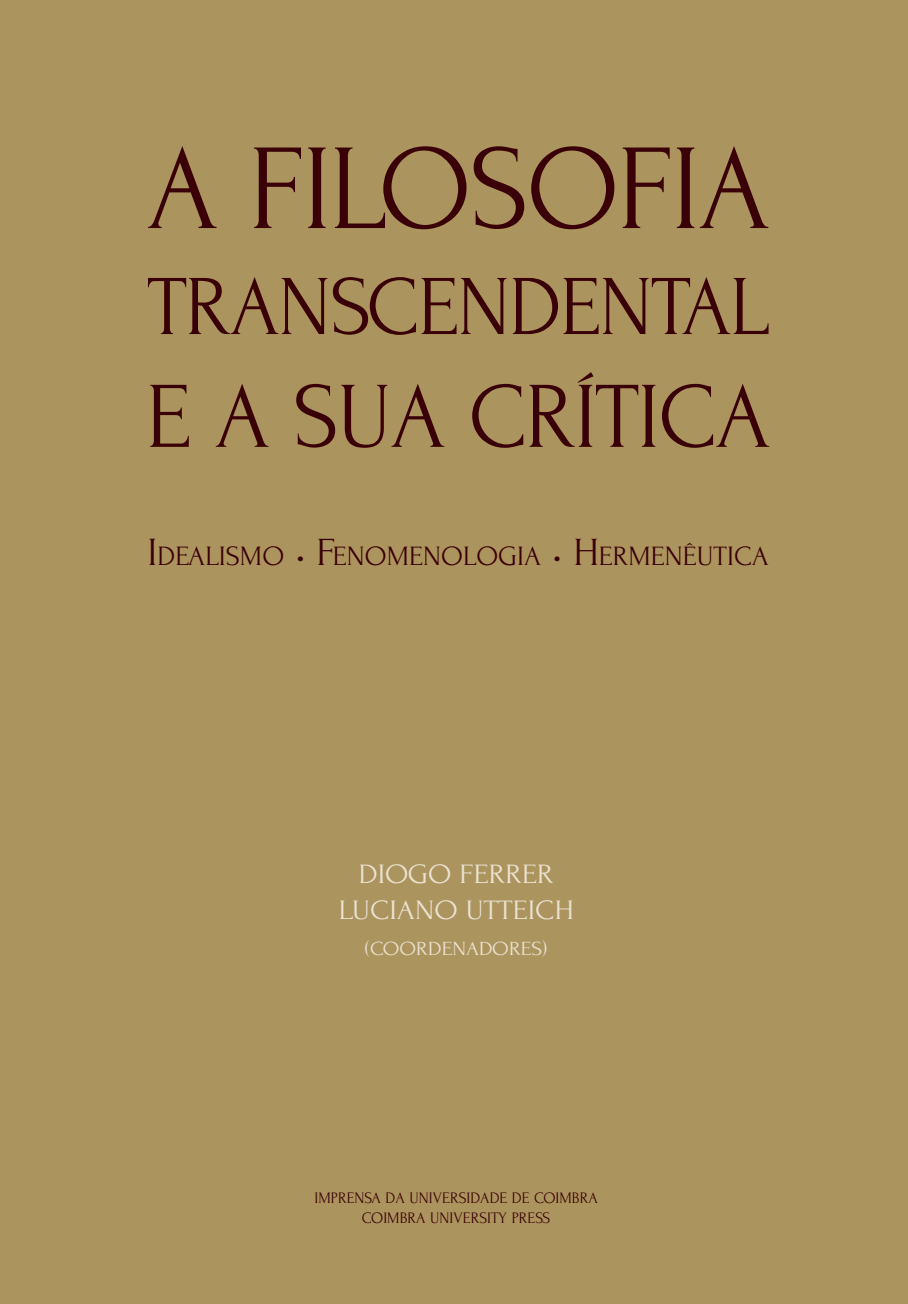
<style>
.page{position:relative;width:908px;height:1304px;background:#fff}
.page>*{position:absolute;margin:0;border:0;box-sizing:border-box;transform-origin:0 0}
.t1{font:122px "Forum";letter-spacing:-.02em;color:#3a0007}
.t2{font:94px "Forum";letter-spacing:-.02em;color:#3a0007}
.t3{font:85px "Forum";letter-spacing:-.02em;color:#3a0007}
.t4{font:28px "Forum";color:#3a0007}
.t5{font:28px/36px "Forum";color:#ebe4d4;text-align:center;scale:1.1 1}
.t6{font:20px "Forum";color:#ebe4d4;scale:1.1 1}
.t7{font:16px/20px "Forum";color:#3a0007;text-align:center}
.s1{font-size:40px}
.s2{font-family:"ITC Garamond Std";font-size:17.6px}
.s3{font-size:39.8px}
</style>
<div class="page">
<div style="left:0;top:0;width:907px;height:1304px;background:#ac945e"></div>
<p class="t1" style="left:146px;top:124px;width:625px">A FILOSOFIA</p>
<p class="t3" style="left:147px;top:261px;width:623px">TRANSCENDENTAL</p>
<p class="t2" style="left:146px;top:366px;width:625px">E A SUA CRÍTICA</p>
<p class="t4" style="left:147px;top:541px;width:622px"><span class="s1">I</span>DEALISMO <span class="s2">•</span> <span class="s3">F</span>ENOMENOLOGIA <span class="s2">•</span> <span class="s3">H</span>ERMENÊUTICA</p>
<p class="t5" style="left:339px;top:856px;width:215px">DIOGO FERRER<br>LUCIANO UTTEICH</p>
<p class="t6" style="left:365px;top:938px;width:167px">(COORDENADORES)</p>
<p class="t7" style="left:314px;top:1188px;width:285px">IMPRENSA DA UNIVERSIDADE DE COIMBRA<br>COIMBRA UNIVERSITY PRESS</p>
</div>
